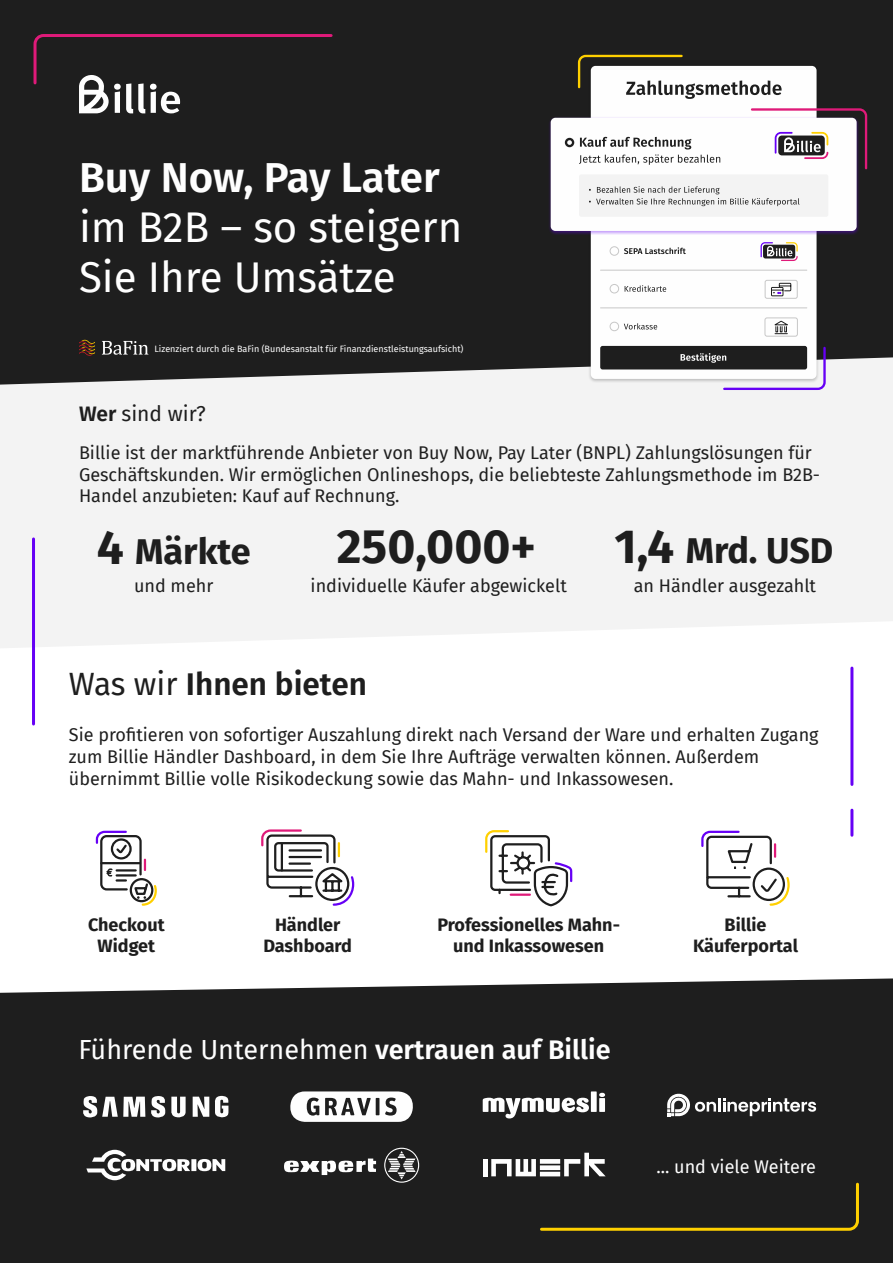
<style>
.page{position:relative;width:893px;height:1263px;background:#fff}
.page>*{position:absolute;margin:0;border:0;box-sizing:border-box;transform-origin:0 0}
.t1{font:700 48px "Fira Sans";color:#1e1e1e}
.t2{font:42px/50.4px "Fira Sans";color:#fefefe}
.t3{font:600 42px "Fira Sans";color:#fefefe}
.t4{font:700 36px "Fira Sans";color:#1e1e1e}
.t5{font:600 31.5px "Fira Sans";color:#1e1e1e}
.t6{font:27px "Fira Sans";color:#fefefe}
.t7{font:21px "Fira Sans";color:#1e1e1e}
.t8{font:18px/21.6px "Fira Sans";color:#1e1e1e}
.t9{font:700 18px/21.6px "Fira Sans";color:#1e1e1e;text-align:center}
.t10{font:18px "Fira Sans";color:#fefefe}
.t11{font:9px "Fira Sans";color:#fefefe}
.s1{font-weight:600}
.s2{font-size:48px}
.s3{font-weight:400}
</style>
<div class="page">
<div style="left:0;top:385px;width:893px;height:263px;background:#f3f3f3"></div>
<div style="left:0;top:978px;width:893px;height:285px;background:#1e1e1e"></div>
<div style="left:0;top:0;width:893px;height:385px;background:#1e1e1e"></div>
<svg style="left:32px;top:33px;width:302px;height:80px;background:#342b2f"></svg>
<hr style="left:850px;top:668px;width:3px;height:116px;background:#6600f5">
<hr style="left:850px;top:810px;width:3px;height:25px;background:#6600f5">
<svg style="left:290px;top:1091px;width:123px;height:31px"></svg>
<svg style="left:86px;top:1150px;width:139px;height:30px"></svg>
<svg style="left:83px;top:1096px;width:145px;height:22px"></svg>
<hr style="left:32px;top:539px;width:3px;height:185px;background:#6600f5">
<svg style="left:701px;top:830px;width:89px;height:76px"></svg>
<svg style="left:95px;top:830px;width:62px;height:76px"></svg>
<svg style="left:261px;top:829px;width:94px;height:77px"></svg>
<svg style="left:485px;top:830px;width:88px;height:77px"></svg>
<div style="left:588px;top:64px;width:232px;height:319px;background:#000;opacity:.22"></div>
<div style="left:591px;top:66px;width:225px;height:313px;background:#fefefe;border-radius:5px"></div>
<svg style="left:577px;top:54px;width:205px;height:45px"></svg>
<hr style="left:600px;top:308px;width:207px;height:1px;background:#c7c7c7">
<hr style="left:600px;top:270px;width:207px;height:1px;background:#c7c7c7">
<svg style="left:609px;top:246px;width:77px;height:86px"></svg>
<div style="left:765px;top:280px;width:33px;height:19px;border:1px solid #c7c7c7;border-radius:2px"></div>
<svg style="left:771px;top:282px;width:20px;height:15px"></svg>
<div style="left:765px;top:318px;width:33px;height:18px;border:1px solid #c7c7c7;border-radius:2px"></div>
<svg style="left:772px;top:320px;width:17px;height:15px"></svg>
<svg style="left:760px;top:242px;width:38px;height:19px"></svg>
<div style="left:600px;top:346px;width:207px;height:23px;background:#1e1e1e;border-radius:2px"></div>
<div style="left:548px;top:116px;width:311px;height:119px;background:#6600f5;opacity:.4"></div>
<div style="left:551px;top:118px;width:306px;height:113px;background:#fefefe;border-radius:5px"></div>
<div style="left:565px;top:138px;width:9px;height:9px;background:#1e1e1e;border-radius:50%"></div>
<svg style="left:567px;top:140px;width:5px;height:5px"></svg>
<svg style="left:579px;top:137px;width:141px;height:28px"></svg>
<div style="left:579px;top:174px;width:249px;height:43px;background:#f3f3f3;border-radius:2px"></div>
<svg style="left:589px;top:186px;width:211px;height:20px"></svg>
<svg style="left:680px;top:346px;width:147px;height:45px"></svg>
<svg style="left:750px;top:107px;width:118px;height:64px"></svg>
<svg style="left:667px;top:1094px;width:149px;height:22px"></svg>
<svg style="left:483px;top:1091px;width:122px;height:27px"></svg>
<svg style="left:284px;top:1158px;width:92px;height:17px"></svg>
<svg style="left:384px;top:1148px;width:35px;height:35px"></svg>
<svg style="left:491px;top:1153px;width:369px;height:79px;background:#2f2d25"></svg>
<hr style="left:483px;top:1159px;width:4px;height:17px;background:#fefefe">
<svg style="left:102px;top:341px;width:46px;height:14px"></svg>
<svg style="left:79px;top:340px;width:16px;height:16px"></svg>
<h2 class="t3" style="left:79px;top:142px;width:362px">Buy Now, Pay Later</h2>
<h2 class="t2" style="left:79px;top:201px;width:385px">im B2B – so steigern<br>Sie Ihre Umsätze</h2>
<p class="t11" style="left:154px;top:342px;width:310px">Lizenziert durch die BaFin (Bundesanstalt für Finanzdienstleistungsaufsicht)</p>
<p class="t7" style="left:79px;top:398px;width:128px"><span class="s1">Wer</span> sind wir?</p>
<p class="t8" style="left:79px;top:441px;width:743px">Billie ist der marktführende Anbieter von Buy Now, Pay Later (BNPL) Zahlungslösungen für<br>Geschäftskunden. Wir ermöglichen Onlineshops, die beliebteste Zahlungsmethode im B2B-<br>Handel anzubieten: Kauf auf Rechnung.</p>
<h3 class="t4" style="left:97px;top:521px;width:156px"><span class="s2">4</span> Märkte</h3>
<p class="t8" style="left:134px;top:575px;width:81px">und mehr</p>
<h1 class="t1" style="left:337px;top:506px;width:201px">250,000+</h1>
<p class="t8" style="left:311px;top:575px;width:258px">individuelle Käufer abgewickelt</p>
<h3 class="t4" style="left:614px;top:520px;width:220px"><span class="s2">1,4</span> Mrd. USD</h3>
<p class="t8" style="left:634px;top:575px;width:184px">an Händler ausgezahlt</p>
<h3 class="t5" style="left:69px;top:658px;width:299px"><span class="s3">Was wir</span> Ihnen bieten</h3>
<p class="t8" style="left:69px;top:724px;width:751px">Sie profitieren von sofortiger Auszahlung direkt nach Versand der Ware und erhalten Zugang zum Billie Händler Dashboard, in dem Sie Ihre Aufträge verwalten können. Außerdem übernimmt Billie volle Risikodeckung sowie das Mahn- und Inkassowesen.</p>
<p class="t9" style="left:437px;top:912px;width:184px">Professionelles Mahn&shy;und Inkassowesen</p>
<p class="t9" style="left:88px;top:912px;width:78px">Checkout<br>Widget</p>
<p class="t9" style="left:263px;top:912px;width:90px">Händler<br>Dashboard</p>
<p class="t9" style="left:693px;top:912px;width:107px">Billie<br>Käuferportal</p>
<h3 class="t6" style="left:78px;top:1029px;width:534px">Führende Unternehmen <span class="s1">vertrauen auf Billie</span></h3>
<p class="t10" style="left:656px;top:1153px;width:161px">... und viele Weitere</p>
</div>
